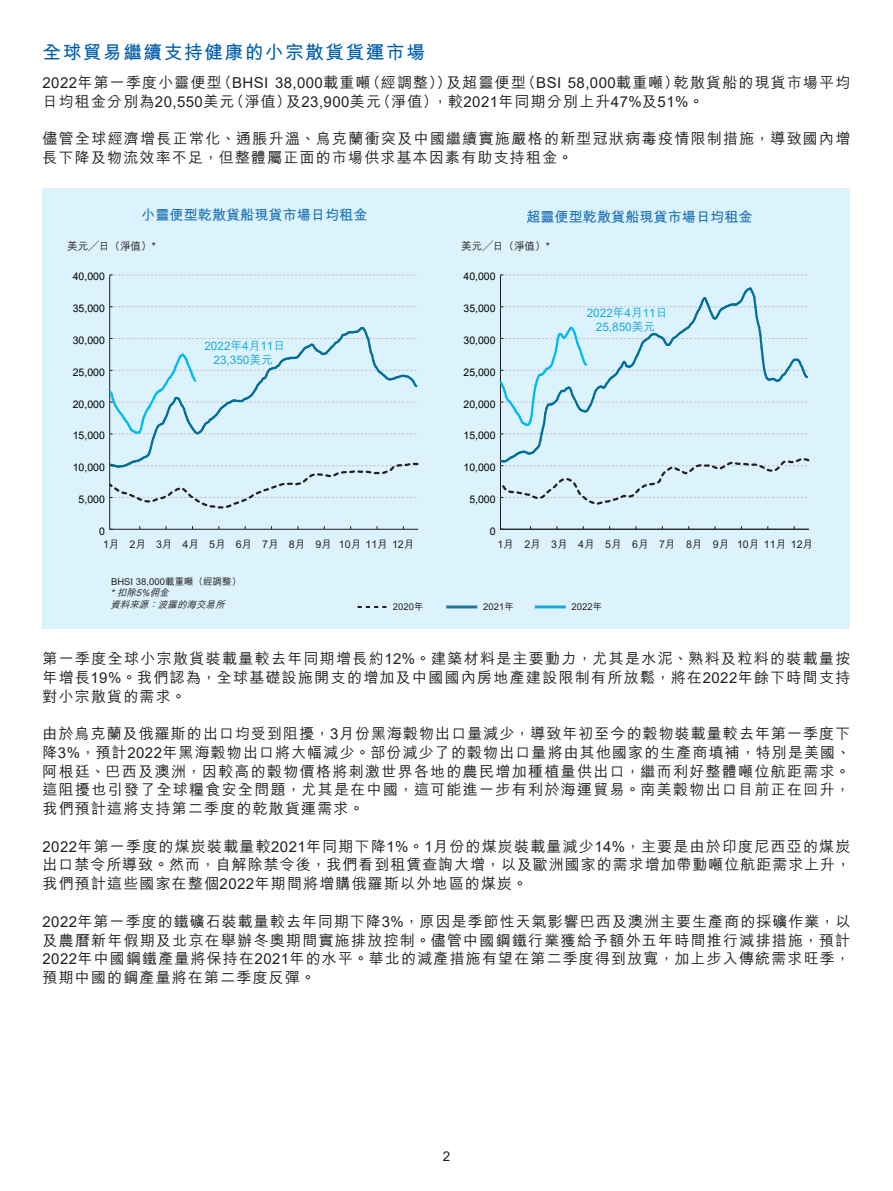
<style>
.page{position:relative;width:893px;height:1191px;background:#fff}
.page>*{position:absolute;margin:0;border:0;box-sizing:border-box;transform-origin:0 0}
._01_H1{font:700 18.75px "M Hei HK";letter-spacing:.08em;color:#015eac}
._00_txt{font:500 15px/18.8px "M Hei HK";letter-spacing:.08em;color:#231f20;text-align:justify}
.t1{font:700 14.1px "M Hei HK";color:#1b71b5}
.t2{font:13.5px "Arial";color:#231f20}
.t3{font:500 11.7px/14.1px "M Hei HK";color:#1da7dd;text-align:center}
.t4{font:500 10.65px "M Hei HK";color:#231f20}
.t5{font:10.5px "Arial";color:#000}
.t6{font:500 9.45px "M Hei HK";letter-spacing:.005em;color:#231f20}
.t7{font:italic 500 9.45px "M Hei HK";color:#231f20}
.s1{font-family:"Arial";font-weight:400}
</style>
<div class="page">
<div style="left:43px;top:188px;width:807px;height:440px;background:#dcf2fc"></div>
<svg style="left:358px;top:606px;width:29px;height:2px"></svg>
<hr style="left:446px;top:605px;width:31px;height:3px;background:#267199">
<hr style="left:535px;top:605px;width:31px;height:3px;background:#1ba6d9">
<hr style="left:110px;top:529px;width:308px;height:1px;background:#231f20">
<hr style="left:109px;top:275px;width:1px;height:254px;background:#231f20">
<svg style="left:110px;top:306px;width:307px;height:1px"></svg>
<svg style="left:110px;top:274px;width:307px;height:2px"></svg>
<hr style="left:500px;top:275px;width:1px;height:254px;background:#231f20">
<svg style="left:500px;top:274px;width:308px;height:2px"></svg>
<svg style="left:109px;top:325px;width:310px;height:185px"></svg>
<hr style="left:500px;top:529px;width:309px;height:1px;background:#231f20">
<svg style="left:500px;top:287px;width:310px;height:218px"></svg>
<p class="_01_H1" style="left:43px;top:39px;width:384px">全球貿易繼續支持健康的小宗散貨貨運市場</p>
<p class="_00_txt" style="left:43px;top:72px;width:809px"><span class="s1">2022</span>年第一季度小靈便型（<span class="s1">BHSI 38,000</span>載重噸（經調整））及超靈便型（<span class="s1">BSI 58,000</span>載重噸）乾散貨船的現貨市場平均日均租金分別為<span class="s1">20,550</span>美元（淨值）及<span class="s1">23,900</span>美元（淨值），較<span class="s1">2021</span>年同期分別上升<span class="s1">47%</span>及<span class="s1">51%</span>。</p>
<p class="_00_txt" style="left:43px;top:128px;width:809px">儘管全球經濟增長正常化、通脹升溫、烏克蘭衝突及中國繼續實施嚴格的新型冠狀病毒疫情限制措施，導致國內增長下降及物流效率不足，但整體屬正面的市場供求基本因素有助支持租金。</p>
<p class="t1" style="left:141px;top:204px;width:228px">小靈便型乾散貨船現貨市場日均租金</p>
<p class="t1" style="left:526px;top:207px;width:228px">超靈便型乾散貨船現貨市場日均租金</p>
<p class="t4" style="left:67px;top:238px;width:90px">美元╱日（淨值）*</p>
<p class="t4" style="left:461px;top:238px;width:90px">美元╱日（淨值）*</p>
<p class="t5" style="left:73px;top:269px;width:34px">40,000</p>
<p class="t5" style="left:464px;top:269px;width:34px">40,000</p>
<p class="t5" style="left:73px;top:301px;width:34px">35,000</p>
<p class="t5" style="left:464px;top:301px;width:34px">35,000</p>
<p class="t3" style="left:587px;top:304px;width:82px">2022年4月11日<br>25,850美元</p>
<p class="t5" style="left:73px;top:333px;width:34px">30,000</p>
<p class="t3" style="left:204px;top:337px;width:82px">2022年4月11日<br>23,350美元</p>
<p class="t5" style="left:464px;top:333px;width:34px">30,000</p>
<p class="t5" style="left:73px;top:365px;width:34px">25,000</p>
<p class="t5" style="left:464px;top:365px;width:34px">25,000</p>
<p class="t5" style="left:73px;top:396px;width:34px">20,000</p>
<p class="t5" style="left:464px;top:396px;width:34px">20,000</p>
<p class="t5" style="left:73px;top:428px;width:34px">15,000</p>
<p class="t5" style="left:464px;top:428px;width:34px">15,000</p>
<p class="t5" style="left:73px;top:460px;width:34px">10,000</p>
<p class="t5" style="left:464px;top:460px;width:34px">10,000</p>
<p class="t5" style="left:79px;top:492px;width:28px">5,000</p>
<p class="t5" style="left:469px;top:492px;width:28px">5,000</p>
<p class="t5" style="left:99px;top:524px;width:7px">0</p>
<p class="t5" style="left:490px;top:524px;width:7px">0</p>
<p class="t4" style="left:103px;top:536px;width:313px">1月 2月 3月 4月 5月 6月 7月 8月 9月 10月 11月 12月</p>
<p class="t4" style="left:497px;top:536px;width:317px">1月 2月 3月 4月 5月 6月 7月 8月 9月 10月 11月 12月</p>
<p class="t6" style="left:111px;top:574px;width:132px">BHSI 38,000載重噸（經調整）</p>
<p class="t7" style="left:110px;top:597px;width:119px">資料來源：波羅的海交易所</p>
<p class="t7" style="left:110px;top:586px;width:63px">*扣除5%佣金</p>
<p class="t6" style="left:393px;top:600px;width:32px">2020年</p>
<p class="t6" style="left:483px;top:600px;width:32px">2021年</p>
<p class="t6" style="left:572px;top:600px;width:32px">2022年</p>
<p class="_00_txt" style="left:43px;top:648px;width:809px">第一季度全球小宗散貨裝載量較去年同期增長約<span class="s1">12%</span>。建築材料是主要動力，尤其是水泥、熟料及粒料的裝載量按年增長<span class="s1">19%</span>。我們認為，全球基礎設施開支的增加及中國國內房地產建設限制有所放鬆，將在<span class="s1">2022</span>年餘下時間支持對小宗散貨的需求。</p>
<p class="_00_txt" style="left:43px;top:723px;width:810px">由於烏克蘭及俄羅斯的出口均受到阻擾，<span class="s1">3</span>月份黑海穀物出口量減少，導致年初至今的穀物裝載量較去年第一季度下降<span class="s1">3%</span>，預計<span class="s1">2022</span>年黑海穀物出口將大幅減少。部份減少了的穀物出口量將由其他國家的生產商填補，特別是美國、阿根廷、巴西及澳洲，因較高的穀物價格將刺激世界各地的農民增加種植量供出口，繼而利好整體噸位航距需求。這阻擾也引發了全球糧食安全問題，尤其是在中國，這可能進一步有利於海運貿易。南美穀物出口目前正在回升，我們預計這將支持第二季度的乾散貨運需求。</p>
<p class="_00_txt" style="left:43px;top:835px;width:810px"><span class="s1">2022</span>年第一季度的煤炭裝載量較<span class="s1">2021</span>年同期下降<span class="s1">1%</span>。<span class="s1">1</span>月份的煤炭裝載量減少<span class="s1">14%</span>，主要是由於印度尼西亞的煤炭出口禁令所導致。然而，自解除禁令後，我們看到租賃查詢大增，以及歐洲國家的需求增加帶動噸位航距需求上升，我們預計這些國家在整個<span class="s1">2022</span>年期間將增購俄羅斯以外地區的煤炭。</p>
<p class="_00_txt" style="left:43px;top:910px;width:809px"><span class="s1">2022</span>年第一季度的鐵礦石裝載量較去年同期下降<span class="s1">3%</span>，原因是季節性天氣影響巴西及澳洲主要生產商的採礦作業，以及農曆新年假期及北京在舉辦冬奧期間實施排放控制。儘管中國鋼鐵行業獲給予額外五年時間推行減排措施，預計<span class="s1">2022</span>年中國鋼鐵產量將保持在<span class="s1">2021</span>年的水平。華北的減產措施有望在第二季度得到放寬，加上步入傳統需求旺季，預期中國的鋼產量將在第二季度反彈。</p>
<p class="t2" style="left:443px;top:1147px;width:9px">2</p>
</div>
